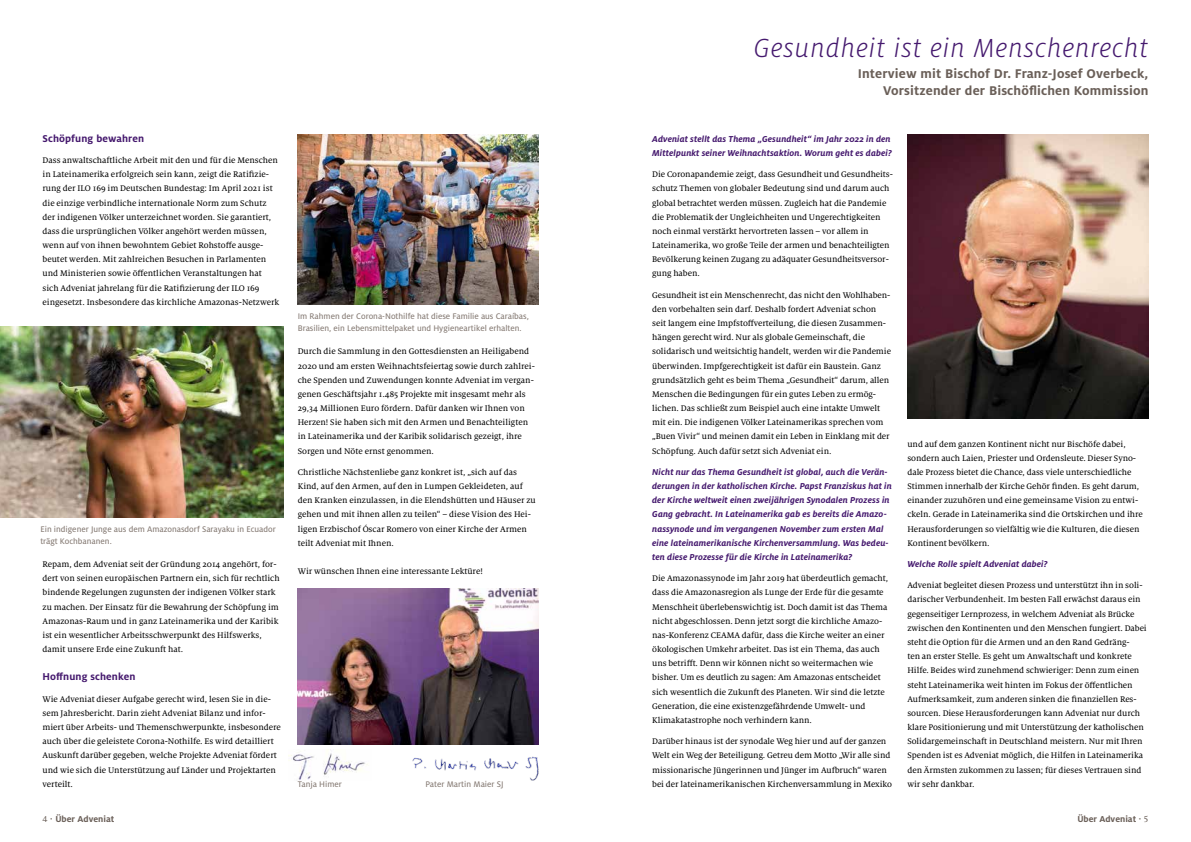
<style>
.page{position:relative;width:1191px;height:842px;background:#fff}
.page>*{position:absolute;margin:0;border:0;box-sizing:border-box;transform-origin:0 0}
.t1{font:italic 300 29px "Milo OT";letter-spacing:.04em;color:#45196e}
.t2{font:700 14px/17px "Milo OT";letter-spacing:.01em;color:#6a5f58;text-align:right}
.t3{font:700 11px "Milo OT";letter-spacing:.01em;color:#45196e}
.t4{font:italic 700 9.5px/14.2px "Milo OT";letter-spacing:.01em;color:#45196e}
.t5{font:700 9.5px "Milo OT";color:#6a5f58}
.t6{font:9px/14.2px "Milo Serif OT Text";letter-spacing:-.005em;color:#000}
.t7{font:9px/12px "Milo OT Text";color:#847972}
.s1{font-family:"Milo Serif OT Text";font-weight:400}
.s2{font-family:"Milo Serif OT Text";font-weight:400;font-size:11px}
</style>
<div class="page">
<img style="left:0;top:326px;width:283px;height:191px">
<img style="left:298px;top:135px;width:241px;height:170px">
<img style="left:298px;top:588px;width:241px;height:156px">
<img style="left:288px;top:749px;width:80px;height:31px">
<img style="left:413px;top:756px;width:126px;height:24px">
<img style="left:907px;top:135px;width:241px;height:283px">
<p class="t3" style="left:43px;top:132px;width:103px">Schöpfung bewahren</p>
<p class="t6" style="left:43px;top:153px;width:238px">Dass anwaltschaftliche Arbeit mit den und für die Menschen in Lateinamerika erfolgreich sein kann, zeigt die Ratifizie&shy;rung der ILO 169 im Deutschen Bundestag: Im April 2021 ist die einzige verbindliche internationale Norm zum Schutz der indigenen Völker unterzeichnet worden. Sie garantiert, dass die ursprünglichen Völker angehört werden müssen, wenn auf von ihnen bewohntem Gebiet Rohstoffe ausge&shy;beutet werden. Mit zahlreichen Besuchen in Parlamenten und Ministerien sowie öffentlichen Veranstaltungen hat sich Adveniat jahrelang für die Ratifizierung der ILO 169 eingesetzt. Insbesondere das kirchliche Amazonas-Netzwerk</p>
<p class="t7" style="left:40px;top:523px;width:237px">Ein indigener Junge aus dem Amazonasdorf Sarayaku in Ecuador trägt Kochbananen.</p>
<p class="t6" style="left:43px;top:557px;width:239px">Repam, dem Adveniat seit der Gründung 2014 angehört, for&shy;dert von seinen europäischen Partnern ein, sich für rechtlich bindende Regelungen zugunsten der indigenen Völker stark zu machen. Der Einsatz für die Bewahrung der Schöpfung im Amazonas-Raum und in ganz Lateinamerika und der Karibik ist ein wesentlicher Arbeitsschwerpunkt des Hilfswerks, damit unsere Erde eine Zukunft hat.</p>
<p class="t3" style="left:43px;top:671px;width:94px">Hoffnung schenken</p>
<p class="t6" style="left:43px;top:692px;width:240px">Wie Adveniat dieser Aufgabe gerecht wird, lesen Sie in die&shy;sem Jahresbericht. Darin zieht Adveniat Bilanz und infor&shy;miert über Arbeits- und Themenschwerpunkte, insbesondere auch über die geleistete Corona-Nothilfe. Es wird detailliert Auskunft darüber gegeben, welche Projekte Adveniat fördert und wie sich die Unterstützung auf Länder und Projektarten verteilt.</p>
<p class="t7" style="left:298px;top:310px;width:233px">Im Rahmen der Corona-Nothilfe hat diese Familie aus Caraíbas,<br>Brasilien, ein Lebensmittelpaket und Hygieneartikel erhalten.</p>
<p class="t6" style="left:298px;top:345px;width:239px">Durch die Sammlung in den Gottesdiensten an Heiligabend 2020 und am ersten Weihnachtsfeiertag sowie durch zahlrei&shy;che Spenden und Zuwendungen konnte Adveniat im vergan&shy;genen Geschäftsjahr 1.485 Projekte mit insgesamt mehr als 29,34 Millionen Euro fördern. Dafür danken wir Ihnen von Herzen! Sie haben sich mit den Armen und Benachteiligten in Lateinamerika und der Karibik solidarisch gezeigt, ihre Sorgen und Nöte ernst genommen.</p>
<p class="t6" style="left:298px;top:465px;width:239px">Christliche Nächstenliebe ganz konkret ist, „sich auf das Kind, auf den Armen, auf den in Lumpen Gekleideten, auf den Kranken einzulassen, in die Elendshütten und Häuser zu gehen und mit ihnen allen zu teilen“ – diese Vision des Hei&shy;ligen Erzbischof Óscar Romero von einer Kirche der Armen teilt Adveniat mit Ihnen.</p>
<p class="t6" style="left:298px;top:564px;width:187px">Wir wünschen Ihnen eine interessante Lektüre!</p>
<p class="t7" style="left:298px;top:778px;width:46px">Tanja Himer</p>
<p class="t7" style="left:425px;top:778px;width:80px">Pater Martin Maier SJ</p>
<h1 class="t1" style="left:754px;top:32px;width:396px">Gesundheit ist ein Menschenrecht</h1>
<h2 class="t2" style="left:857px;top:65px;width:292px">Interview mit Bischof Dr. Franz-Josef Overbeck,<br>Vorsitzender der Bischöflichen Kommission</h2>
<p class="t4" style="left:652px;top:132px;width:241px">Adveniat stellt das Thema „Gesundheit“ im Jahr 2022 in den<br>Mittelpunkt seiner Weihnachtsaktion. Worum geht es dabei?</p>
<p class="t6" style="left:652px;top:167px;width:242px">Die Coronapandemie zeigt, dass Gesundheit und Gesundheits&shy;schutz Themen von globaler Bedeutung sind und darum auch global betrachtet werden müssen. Zugleich hat die Pandemie die Problematik der Ungleichheiten und Ungerechtigkeiten noch einmal verstärkt hervortreten lassen – vor allem in Lateinamerika, wo große Teile der armen und benachteiligten Bevölkerung keinen Zugang zu adäquater Gesundheitsversor&shy;gung haben.</p>
<p class="t6" style="left:652px;top:288px;width:240px">Gesundheit ist ein Menschenrecht, das nicht den Wohlhaben&shy;den vorbehalten sein darf. Deshalb fordert Adveniat schon seit langem eine Impfstoffverteilung, die diesen Zusammen&shy;hängen gerecht wird. Nur als globale Gemeinschaft, die solidarisch und weitsichtig handelt, werden wir die Pandemie überwinden. Impfgerechtigkeit ist dafür ein Baustein. Ganz grundsätzlich geht es beim Thema „Gesundheit“ darum, allen Menschen die Bedingungen für ein gutes Leben zu ermög&shy;lichen. Das schließt zum Beispiel auch eine intakte Umwelt mit ein. Die indigenen Völker Lateinamerikas sprechen vom „Buen Vivir“ und meinen damit ein Leben in Einklang mit der Schöpfung. Auch dafür setzt sich Adveniat ein.</p>
<p class="t4" style="left:652px;top:465px;width:241px">Nicht nur das Thema Gesundheit ist global, auch die Verän&shy;derungen in der katholischen Kirche. Papst Franziskus hat in der Kirche weltweit einen zweijährigen Synodalen Prozess in Gang gebracht. In Lateinamerika gab es bereits die Amazo&shy;nassynode und im vergangenen November zum ersten Mal eine lateinamerikanische Kirchenversammlung. Was bedeu&shy;ten diese Prozesse für die Kirche in Lateinamerika?</p>
<p class="t6" style="left:652px;top:571px;width:238px">Die Amazonassynode im Jahr 2019 hat überdeutlich gemacht, dass die Amazonasregion als Lunge der Erde für die gesamte Menschheit überlebenswichtig ist. Doch damit ist das Thema nicht abgeschlossen. Denn jetzt sorgt die kirchliche Amazo&shy;nas-Konferenz CEAMA dafür, dass die Kirche weiter an einer ökologischen Umkehr arbeitet. Das ist ein Thema, das auch uns betrifft. Denn wir können nicht so weitermachen wie bisher. Um es deutlich zu sagen: Am Amazonas entscheidet sich wesentlich die Zukunft des Planeten. Wir sind die letzte Generation, die eine existenzgefährdende Umwelt- und Klimakatastrophe noch verhindern kann.</p>
<p class="t6" style="left:652px;top:734px;width:241px">Darüber hinaus ist der synodale Weg hier und auf der ganzen Welt ein Weg der Beteiligung. Getreu dem Motto „Wir alle sind missionarische Jüngerinnen und Jünger im Aufbruch“ waren bei der lateinamerikanischen Kirchenversammlung in Mexiko</p>
<p class="t6" style="left:907px;top:437px;width:237px">und auf dem ganzen Kontinent nicht nur Bischöfe dabei, sondern auch Laien, Priester und Ordensleute. Dieser Syno&shy;dale Prozess bietet die Chance, dass viele unterschiedliche Stimmen innerhalb der Kirche Gehör finden. Es geht darum, einander zuzuhören und eine gemeinsame Vision zu entwi&shy;ckeln. Gerade in Lateinamerika sind die Ortskirchen und ihre Herausforderungen so vielfältig wie die Kulturen, die diesen Kontinent bevölkern.</p>
<p class="t4" style="left:907px;top:557px;width:142px">Welche Rolle spielt Adveniat dabei?</p>
<p class="t6" style="left:907px;top:578px;width:241px">Adveniat begleitet diesen Prozess und unterstützt ihn in soli&shy;darischer Verbundenheit. Im besten Fall erwächst daraus ein gegenseitiger Lernprozess, in welchem Adveniat als Brücke zwischen den Kontinenten und den Menschen fungiert. Dabei steht die Option für die Armen und an den Rand Gedräng-<br>ten an erster Stelle. Es geht um Anwaltschaft und konkrete Hilfe. Beides wird zunehmend schwieriger: Denn zum einen steht Lateinamerika weit hinten im Fokus der öffentlichen Aufmerksamkeit, zum anderen sinken die finanziellen Res&shy;sourcen. Diese Herausforderungen kann Adveniat nur durch klare Positionierung und mit Unterstützung der katholischen Solidargemeinschaft in Deutschland meistern. Nur mit Ihren Spenden ist es Adveniat möglich, die Hilfen in Lateinamerika den Ärmsten zukommen zu lassen; für dieses Vertrauen sind wir sehr dankbar.</p>
<p class="t5" style="left:43px;top:814px;width:73px"><span class="s1">4</span> <span class="s2">·</span> Über Adveniat</p>
<p class="t5" style="left:1077px;top:814px;width:73px">Über Adveniat <span class="s2">·</span> <span class="s1">5</span></p>
</div>
